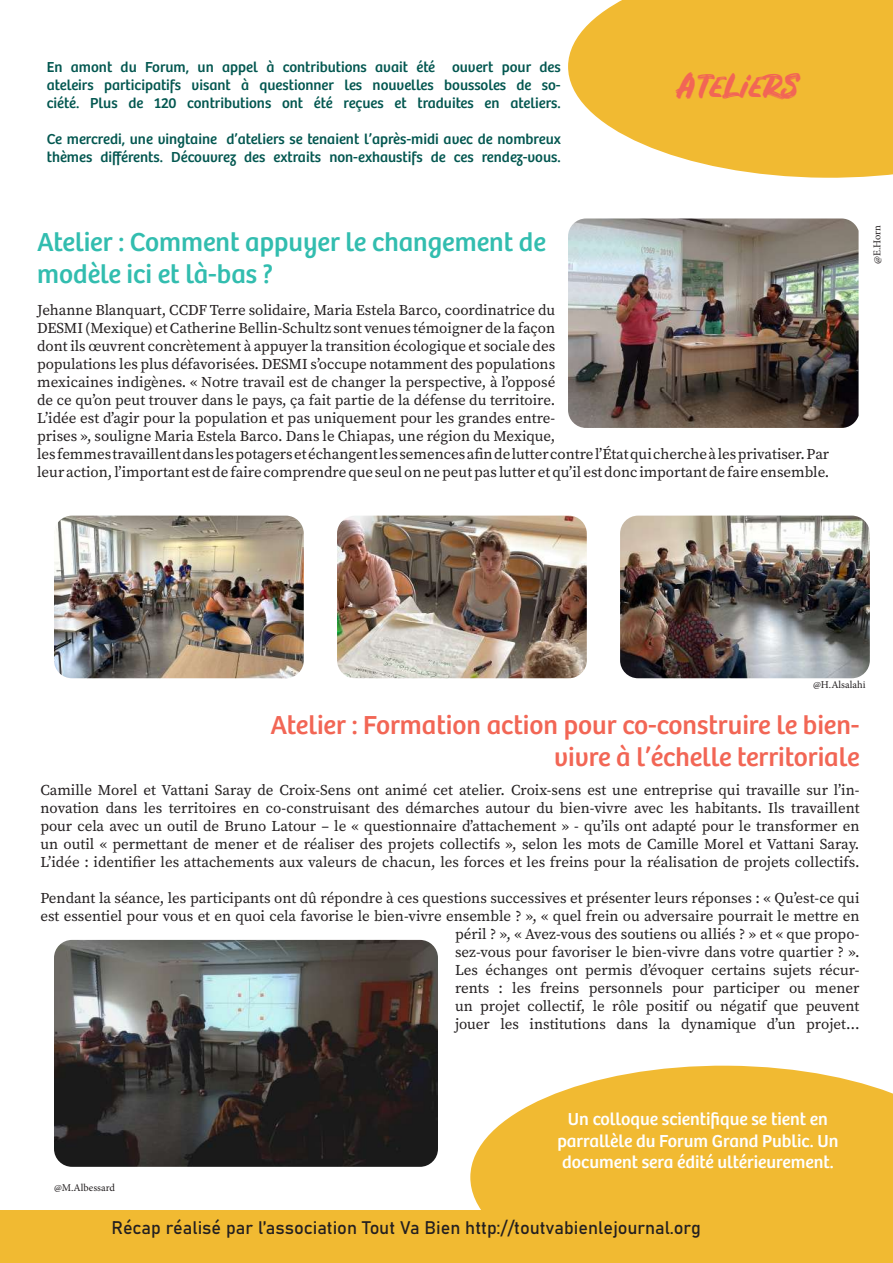
<style>
.page{position:relative;width:893px;height:1263px;background:#fff}
.page>*{position:absolute;margin:0;border:0;box-sizing:border-box;transform-origin:0 0}
.t1{font:33px "Forum";color:#f26556}
.t2{font:27px/32.4px "Bree";color:#f26655;text-align:right}
.t3{font:27px/32.4px "Bree";color:#32bdaf}
.t4{font:18px/21.6px "Bree";color:#fff;text-align:center}
.t5{font:18px "Bahnschrift";color:#231f20}
.t6{font:15px/18px "Source Serif Pro";color:#231f20}
.t7{font:15px/18px "Bree";color:#035750;text-align:justify}
.t8{font:10.5px "Minion Pro";color:#231f20}
</style>
<div class="page">
<svg style="left:470px;top:1065px;width:423px;height:145px;background:#f2c34d"></svg>
<div style="left:0;top:1210px;width:893px;height:53px;background:#f1ba32"></div>
<svg style="left:568px;top:0;width:325px;height:178px;background:#f2c34c"></svg>
<img style="left:54px;top:940px;width:384px;height:227px">
<img style="left:568px;top:218px;width:291px;height:210px">
<img style="left:54px;top:516px;width:250px;height:162px">
<img style="left:620px;top:516px;width:250px;height:162px">
<img style="left:337px;top:516px;width:250px;height:162px">
<p class="t7" style="left:47px;top:59px;width:516px">En amont du Forum, un appel à contributions avait été ouvert pour des ateleirs participatifs visant à questionner les nouvelles boussoles de so&shy;ciété. Plus de 120 contributions ont été reçues et traduites en ateliers.</p>
<p class="t7" style="left:47px;top:131px;width:516px">Ce mercredi, une vingtaine d’ateliers se tenaient l’après-midi avec de nombreux thèmes différents. Découvrez des extraits non-exhaustifs de ces rendez-vous.</p>
<h1 class="t1" style="left:678px;top:65px;width:121px">Ateliers</h1>
<h2 class="t3" style="left:37px;top:226px;width:510px">Atelier : Comment appuyer le changement de modèle ici et là-bas ?</h2>
<p class="t6" style="left:37px;top:301px;width:794px">Jehanne Blanquart, CCDF Terre solidaire, Maria Estela Barco, coordinatrice du<br>DESMI (Mexique) et Catherine Bellin-Schultz sont venues témoigner de la façon<br>dont ils œuvrent concrètement à appuyer la transition écologique et sociale des<br>populations les plus défavorisées. DESMI s’occupe notamment des populations<br>mexicaines indigènes. « Notre travail est de changer la perspective, à l’opposé<br>de ce qu’on peut trouver dans le pays, ça fait partie de la défense du territoire.<br>L’idée est d’agir pour la population et pas uniquement pour les grandes entre-<br>prises », souligne Maria Estela Barco. Dans le Chiapas, une région du Mexique,<br>les femmes travaillent dans les potagers et échangent les semences afin de lutter contre l’État qui cherche à les privatiser. Par leur action, l’important est de faire comprendre que seul on ne peut pas lutter et qu’il est donc important de faire ensemble.</p>
<p class="t8" style="left:870px;top:264px;width:40px;rotate:-90deg">@E.Horn</p>
<p class="t8" style="left:813px;top:678px;width:54px">@H.Alsalahi</p>
<h2 class="t2" style="left:270px;top:709px;width:591px">Atelier : Formation action pour co-construire le bien&shy;vivre à l’échelle territoriale</h2>
<p class="t6" style="left:40px;top:781px;width:821px;text-align:justify">Camille Morel et Vattani Saray de Croix-Sens ont animé cet atelier. Croix-sens est une entreprise qui travaille sur l’in&shy;novation dans les territoires en co-construisant des démarches autour du bien-vivre avec les habitants. Ils travaillent pour cela avec un outil de Bruno Latour – le « questionnaire d’attachement » - qu’ils ont adapté pour le transformer en un outil « permettant de mener et de réaliser des projets collectifs », selon les mots de Camille Morel et Vattani Saray.<br>L’idée : identifier les attachements aux valeurs de chacun, les forces et les freins pour la réalisation de projets collectifs.</p>
<p class="t6" style="left:40px;top:889px;width:821px;text-align:right">Pendant la séance, les participants ont dû répondre à ces questions successives et présenter leurs réponses : « Qu’est-ce qui est essentiel pour vous et en quoi cela favorise le bien-vivre ensemble ? », « quel frein ou adversaire pourrait le mettre en péril ? », « Avez-vous des soutiens ou alliés ? » et « que propo-<br>sez-vous pour favoriser le bien-vivre dans votre quartier ? ».<br>Les échanges ont permis d’évoquer certains sujets récur-<br>rents : les freins personnels pour participer ou mener<br>un projet collectif, le rôle positif ou négatif que peuvent<br>jouer les institutions dans la dynamique d’un projet…</p>
<p class="t8" style="left:54px;top:1181px;width:62px">@M.Albessard</p>
<p class="t4" style="left:557px;top:1108px;width:283px">Un colloque scientifique se tient en parrallèle du Forum Grand Public. Un document sera édité ultérieurement.</p>
<p class="t5" style="left:112px;top:1214px;width:591px">Récap réalisé par l’association Tout Va Bien http://toutvabienlejournal.org</p>
</div>
